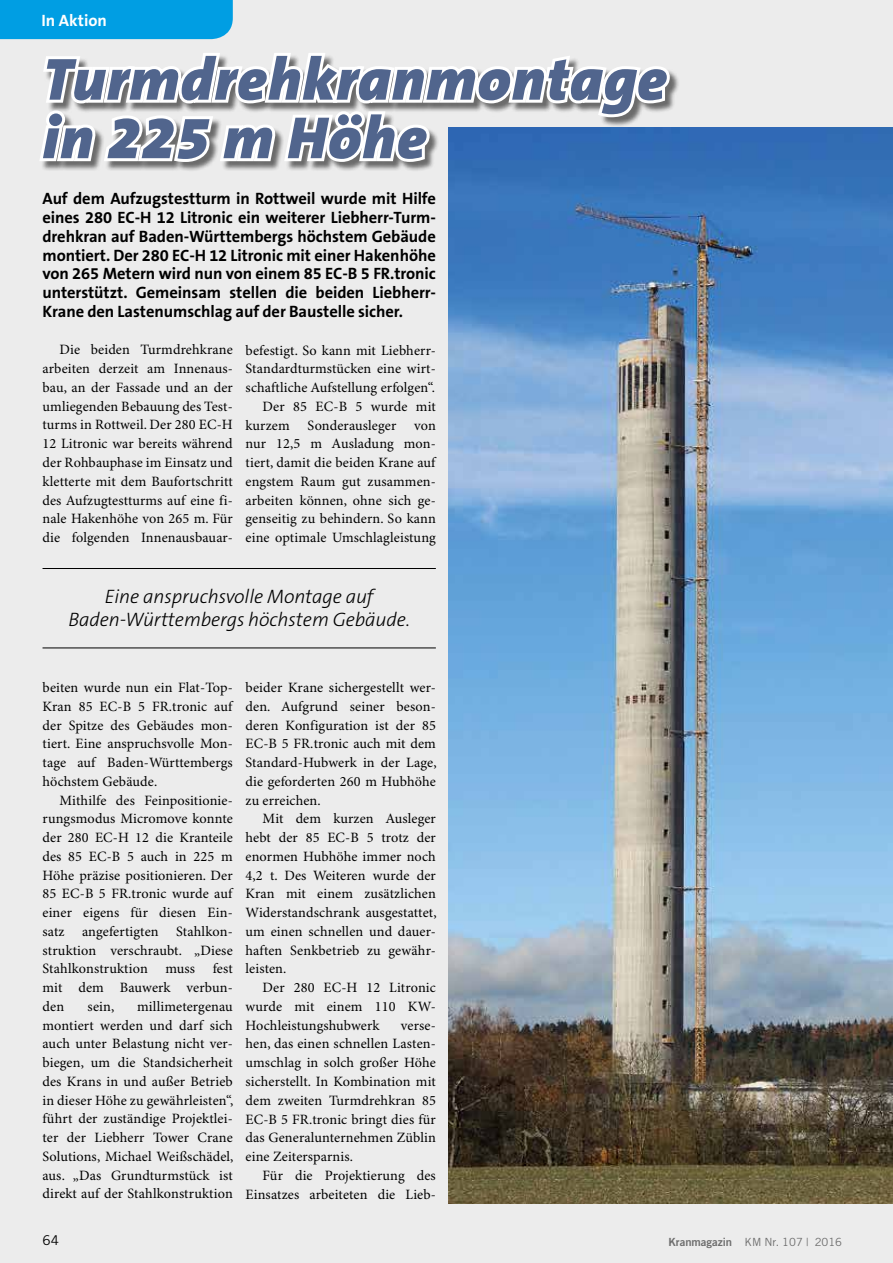
<style>
.page{position:relative;width:893px;height:1263px;background:#ececec}
.page>*{position:absolute;margin:0;border:0;box-sizing:border-box;transform-origin:0 0}
.t1{font:italic 900 60px/58.5px "The Sans B9";letter-spacing:.02em;color:#51658d}
.t2{font:italic 300 19.5px/23.4px "The Sans B3";letter-spacing:-.005em;color:#000;text-align:center}
.t3{font:700 16.5px/18.8px "The Sans B7";letter-spacing:-.005em;color:#000;text-align:justify}
.t4{font:700 16.5px "The Sans B7";color:#fff}
.t5{font:14.25px/18.8px "Minion Pro";letter-spacing:.01em;color:#000;text-align:justify}
.t6{font:13.5px "Trade Gothic";color:#000}
.t7{font:11.25px "Trade Gothic";color:#6e6e6e}
.s1{font-family:"Trade Gothic Bold Two"}
</style>
<div class="page">
<div style="left:0;top:0;width:233px;height:39px;background:#009ee3"></div>
<div style="left:41px;top:54px;width:639px;height:118px;background:#000;opacity:.55"></div>
<svg style="left:40px;top:53px;width:633px;height:112px"></svg>
<img style="left:449px;top:128px;width:444px;height:1075px">
<hr style="left:43px;top:568px;width:393px;height:1px;background:#000">
<hr style="left:43px;top:647px;width:393px;height:1px;background:#000">
<p class="t4" style="left:41px;top:11px;width:67px">In Aktion</p>
<h1 class="t1" style="left:43px;top:52px;width:626px">Turmdrehkranmontage in 225 m Höhe</h1>
<p class="t3" style="left:43px;top:190px;width:395px">Auf dem Aufzugstestturm in Rottweil wurde mit Hilfe eines 280 EC-H 12 Litronic ein weiterer Liebherr-Turm&shy;drehkran auf Baden-Württembergs höchstem Gebäude montiert. Der 280 EC-H 12 Litronic mit einer Hakenhöhe von 265 Metern wird nun von einem 85 EC-B 5 FR.tronic unterstützt. Gemeinsam stellen die beiden Liebherr-Krane den Lastenumschlag auf der Baustelle sicher.</p>
<p class="t5" style="left:43px;top:341px;width:192px;text-indent:17px">Die beiden Turmdrehkrane arbeiten derzeit am Innenaus&shy;bau, an der Fassade und an der umliegenden Bebauung des Test&shy;turms in Rottweil. Der 280 EC-H 12 Litronic war bereits während der Rohbauphase im Einsatz und kletterte mit dem Baufortschritt des Aufzugtestturms auf eine fi&shy;nale Hakenhöhe von 265 m. Für die folgenden Innenausbauar-</p>
<p class="t5" style="left:246px;top:341px;width:192px">befestigt. So kann mit Liebherr-</p>
<p class="t5" style="left:246px;top:360px;width:192px">Standardturmstücken eine wirt-</p>
<p class="t5" style="left:246px;top:379px;width:191px">schaftliche Aufstellung erfolgen“.</p>
<p class="t5" style="left:263px;top:397px;width:175px">Der 85 EC-B 5 wurde mit</p>
<p class="t5" style="left:246px;top:416px;width:46px">kurzem</p>
<p class="t5" style="left:308px;top:416px;width:90px">Sonderausleger</p>
<p class="t5" style="left:246px;top:416px;width:192px;text-indent:169px">von nur 12,5 m Ausladung mon&shy;tiert, damit die beiden Krane auf engstem Raum gut zusammen&shy;arbeiten können, ohne sich ge&shy;genseitig zu behindern. So kann eine optimale Umschlagleistung</p>
<h2 class="t2" style="left:68px;top:585px;width:343px">Eine anspruchsvolle Montage auf<br>Baden-Württembergs höchstem Gebäude.</h2>
<p class="t5" style="left:43px;top:679px;width:192px">beiten wurde nun ein Flat-Top-Kran 85 EC-B 5 FR.tronic auf der Spitze des Gebäudes mon&shy;tiert. Eine anspruchsvolle Mon&shy;tage auf Baden-Württembergs höchstem Gebäude.</p>
<p class="t5" style="left:43px;top:791px;width:192px;text-indent:17px">Mithilfe des Feinpositionie&shy;rungsmodus Micromove konnte der 280 EC-H 12 die Kranteile des 85 EC-B 5 auch in 225 m Höhe präzise positionieren. Der 85 EC-B 5 FR.tronic wurde auf einer eigens für diesen Ein&shy;satz angefertigten Stahlkon&shy;struktion verschraubt. „Diese Stahlkonstruktion muss fest mit dem Bauwerk verbun&shy;den</p>
<p class="t5" style="left:43px;top:997px;width:193px;text-indent:95px">millimetergenau montiert werden und darf sich auch unter Belastung nicht ver&shy;biegen, um die Standsicherheit des Krans in und außer Betrieb in dieser Höhe zu gewährleisten“, führt der zuständige Projektlei&shy;ter der Liebherr Tower Crane Solutions, Michael Weißschädel, aus. „Das Grundturmstück ist direkt auf der Stahlkonstruktion</p>
<p class="t5" style="left:88px;top:997px;width:28px">sein,</p>
<p class="t5" style="left:246px;top:679px;width:193px">beider Krane sichergestellt wer&shy;den. Aufgrund seiner beson&shy;deren Konfiguration ist der 85<br>EC-B 5 FR.tronic auch mit dem Standard-Hubwerk in der Lage, die geforderten 260 m Hubhöhe zu erreichen.</p>
<p class="t5" style="left:246px;top:810px;width:193px;text-indent:17px">Mit dem kurzen Ausleger hebt der 85 EC-B 5 trotz der enormen Hubhöhe immer noch 4,2 t. Des Weiteren wurde der Kran mit einem zusätzlichen Widerstandschrank ausgestattet, um einen schnellen und dauer&shy;haften Senkbetrieb zu gewähr&shy;leisten.</p>
<p class="t5" style="left:246px;top:979px;width:192px;text-indent:17px">Der 280 EC-H 12 Litronic wurde mit einem 110 KW-Hochleistungshubwerk</p>
<p class="t5" style="left:246px;top:1016px;width:192px;text-indent:155px">verse&shy;hen, das einen schnellen Lasten&shy;umschlag in solch großer Höhe sicherstellt. In Kombination mit dem zweiten Turmdrehkran 85<br>EC-B 5 FR.tronic bringt dies für das Generalunternehmen Züblin eine Zeitersparnis.</p>
<p class="t5" style="left:246px;top:1166px;width:192px;text-align:right">Für die Projektierung des<br>Einsatzes arbeiteten die Lieb-</p>
<p class="t6" style="left:43px;top:1232px;width:18px">64</p>
<p class="t7" style="left:668px;top:1235px;width:175px"><span class="s1">Kranmagazin</span> KM Nr. 107 | 2016</p>
</div>
